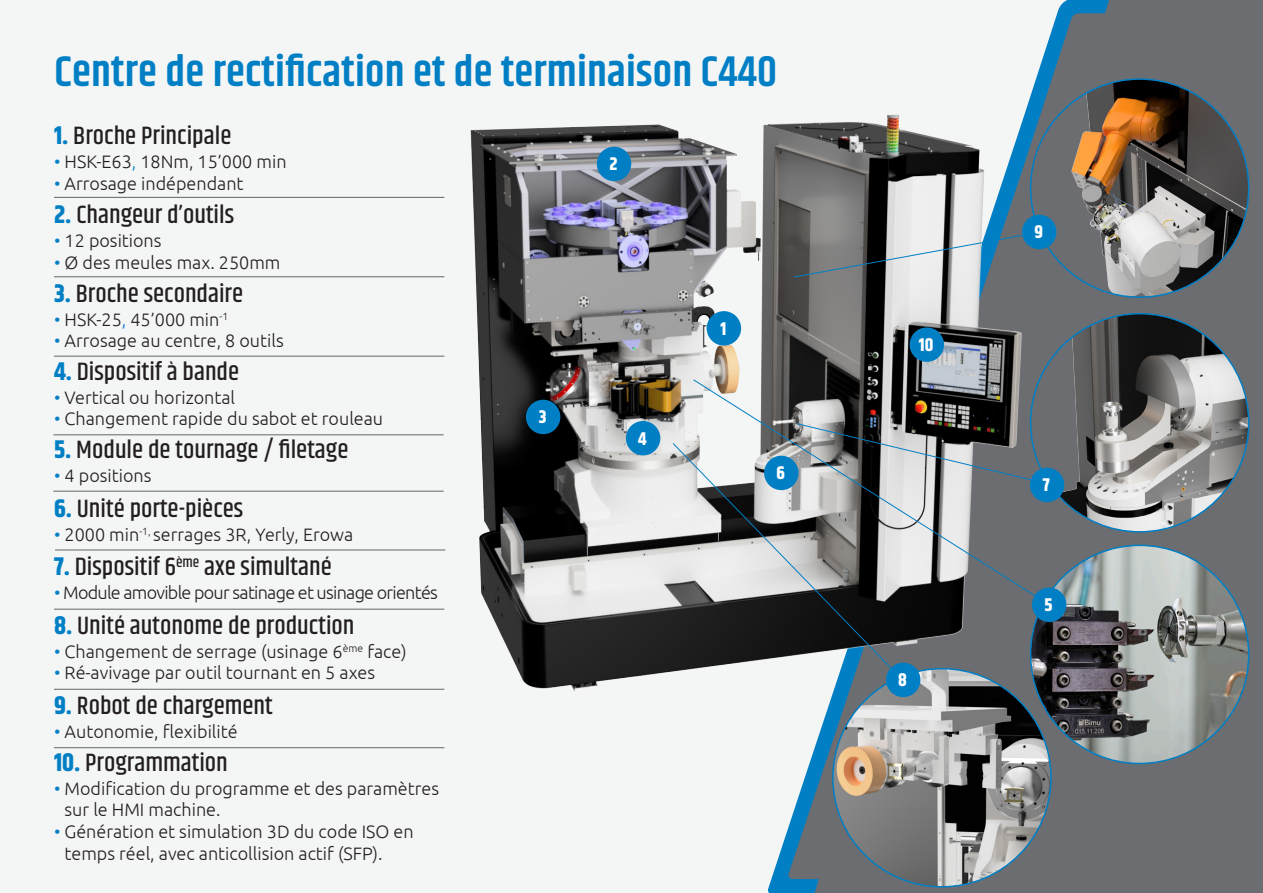
<style>
.page{position:relative;width:1263px;height:893px;background:#f4f5f5}
.page>*{position:absolute;margin:0;border:0;box-sizing:border-box;transform-origin:0 0}
.t1{font:600 43.2px "Khand";letter-spacing:.005em;color:#007fc5}
.t2{font:500 25.5px "Khand";color:#231f20}
.t3{font:700 18.3px "Khand";color:#fff}
.t4{font:300 18px/21.6px "Ubuntu";color:#231f20}
.t5{font:300 18px "Ubuntu";letter-spacing:-.04em;color:#231f20}
.s1{font-weight:700;color:#007fc5}
.s2{color:#007fc5}
.s3{color:#0073ce}
</style>
<div class="page">
<div style="left:1110px;top:0;width:153px;height:893px;background:#6c6d70"></div>
<svg style="left:768px;top:0;width:342px;height:893px;fill:#6c6d70"></svg>
<img style="left:410px;top:31px;width:676px;height:763px">
<img style="left:1030px;top:314px;width:219px;height:218px;border-radius:109px">
<svg style="left:793px;top:231px;width:250px;height:47px"></svg>
<svg style="left:672px;top:442px;width:231px;height:238px"></svg>
<img style="left:1030px;top:79px;width:219px;height:218px;border-radius:109px">
<img style="left:833px;top:669px;width:218px;height:218px;border-radius:109px">
<img style="left:1030px;top:545px;width:219px;height:218px;border-radius:109px">
<svg style="left:692px;top:379px;width:357px;height:226px"></svg>
<div style="left:707px;top:311px;width:34px;height:35px;background:#007fc5;border-radius:50%"></div>
<div style="left:526px;top:400px;width:34px;height:34px;background:#007fc5;border-radius:50%"></div>
<div style="left:626px;top:421px;width:34px;height:34px;background:#007fc5;border-radius:50%"></div>
<div style="left:909px;top:327px;width:35px;height:35px;background:#007fc5;border-radius:50%"></div>
<div style="left:1030px;top:468px;width:34px;height:34px;background:#007fc5;border-radius:50%"></div>
<div style="left:886px;top:663px;width:34px;height:34px;background:#007fc5;border-radius:50%"></div>
<div style="left:1022px;top:215px;width:34px;height:34px;background:#007fc5;border-radius:50%"></div>
<div style="left:597px;top:147px;width:34px;height:34px;background:#007fc5;border-radius:50%"></div>
<div style="left:1032px;top:587px;width:34px;height:35px;background:#007fc5;border-radius:50%"></div>
<div style="left:764px;top:456px;width:34px;height:34px;background:#007fc5;border-radius:50%"></div>
<hr style="left:54px;top:197px;width:390px;height:1px;background:#63656a">
<hr style="left:54px;top:276px;width:390px;height:1px;background:#63656a">
<hr style="left:54px;top:356px;width:390px;height:1px;background:#63656a">
<hr style="left:53px;top:434px;width:391px;height:1px;background:#63656a">
<hr style="left:53px;top:491px;width:391px;height:1px;background:#63656a">
<hr style="left:55px;top:550px;width:390px;height:1px;background:#63656a">
<hr style="left:54px;top:609px;width:390px;height:1px;background:#63656a">
<hr style="left:54px;top:689px;width:390px;height:1px;background:#63656a">
<hr style="left:54px;top:747px;width:390px;height:1px;background:#63656a">
<p class="t1" style="left:55px;top:43px;width:724px">Centre de rectification et de terminaison C440</p>
<p class="t2" style="left:54px;top:120px;width:179px"><span class="s1">1.</span> Broche Principale</p>
<p class="t4" style="left:54px;top:151px;width:234px"><span class="s2">•</span> HSK-E63<span class="s2">,</span> 18Nm, 15’000 min</p>
<p class="t4" style="left:54px;top:172px;width:191px"><span class="s2">•</span> Arrosage indépendant</p>
<p class="t2" style="left:54px;top:199px;width:182px"><span class="s1">2.</span> Changeur d’outils</p>
<p class="t4" style="left:54px;top:229px;width:109px"><span class="s2">•</span> 12 positions</p>
<p class="t4" style="left:54px;top:251px;width:228px"><span class="s2">•</span> Ø des meules max. 250mm</p>
<p class="t2" style="left:54px;top:277px;width:191px"><span class="s1">3.</span> Broche secondaire</p>
<p class="t4" style="left:54px;top:308px;width:176px"><span class="s2">•</span> HSK-25<span class="s3">,</span> 45’000 min<sup>-1</sup></p>
<p class="t4" style="left:54px;top:329px;width:231px"><span class="s2">•</span> Arrosage au centre, 8 outils</p>
<p class="t2" style="left:54px;top:356px;width:187px"><span class="s1">4.</span> Dispositif à bande</p>
<p class="t4" style="left:54px;top:386px;width:183px"><span class="s2">•</span> Vertical ou horizontal</p>
<p class="t4" style="left:54px;top:407px;width:331px"><span class="s2">•</span> Changement rapide du sabot et rouleau</p>
<p class="t2" style="left:54px;top:434px;width:296px"><span class="s1">5.</span> Module de tournage / filetage</p>
<p class="t4" style="left:54px;top:464px;width:99px"><span class="s2">•</span> 4 positions</p>
<p class="t2" style="left:54px;top:492px;width:191px"><span class="s1">6.</span> Unité porte-pièces</p>
<p class="t4" style="left:54px;top:523px;width:301px"><span class="s2">•</span> 2000 min<sup>-1,</sup> serrages 3R, Yerly, Erowa</p>
<p class="t2" style="left:54px;top:551px;width:279px"><span class="s1">7.</span> Dispositif 6<sup>ème</sup> axe simultané</p>
<p class="t5" style="left:54px;top:582px;width:385px"><span class="s2">•</span> Module amovible pour satinage et usinage orientés</p>
<p class="t2" style="left:54px;top:609px;width:302px"><span class="s1">8.</span> Unité autonome de production</p>
<p class="t4" style="left:54px;top:640px;width:354px"><span class="s2">•</span> Changement de serrage (usinage 6<sup>ème</sup> face)</p>
<p class="t4" style="left:54px;top:662px;width:323px"><span class="s2">•</span> Ré-avivage par outil tournant en 5 axes</p>
<p class="t2" style="left:54px;top:689px;width:220px"><span class="s1">9.</span> Robot de chargement</p>
<p class="t4" style="left:54px;top:720px;width:185px"><span class="s2">•</span> Autonomie, flexibilité</p>
<p class="t2" style="left:54px;top:746px;width:175px"><span class="s1">10.</span> Programmation</p>
<p class="t4" style="left:65px;top:777px;width:376px;text-indent:-11px"><span class="s2">•</span> Modification du programme et des paramètres sur le HMI machine.</p>
<p class="t4" style="left:65px;top:820px;width:351px;text-indent:-11px"><span class="s2">•</span> Génération et simulation 3D du code ISO en temps réel, avec anticollision actif (SFP).</p>
<p class="t3" style="left:609px;top:151px;width:10px">2</p>
<p class="t3" style="left:539px;top:404px;width:9px">3</p>
<p class="t3" style="left:638px;top:425px;width:10px">4</p>
<p class="t3" style="left:720px;top:316px;width:7px">1</p>
<p class="t3" style="left:776px;top:460px;width:10px">6</p>
<p class="t3" style="left:919px;top:332px;width:16px">10</p>
<p class="t3" style="left:898px;top:667px;width:10px">8</p>
<p class="t3" style="left:1034px;top:219px;width:10px">9</p>
<p class="t3" style="left:1043px;top:472px;width:9px">7</p>
<p class="t3" style="left:1044px;top:592px;width:10px">5</p>
</div>
